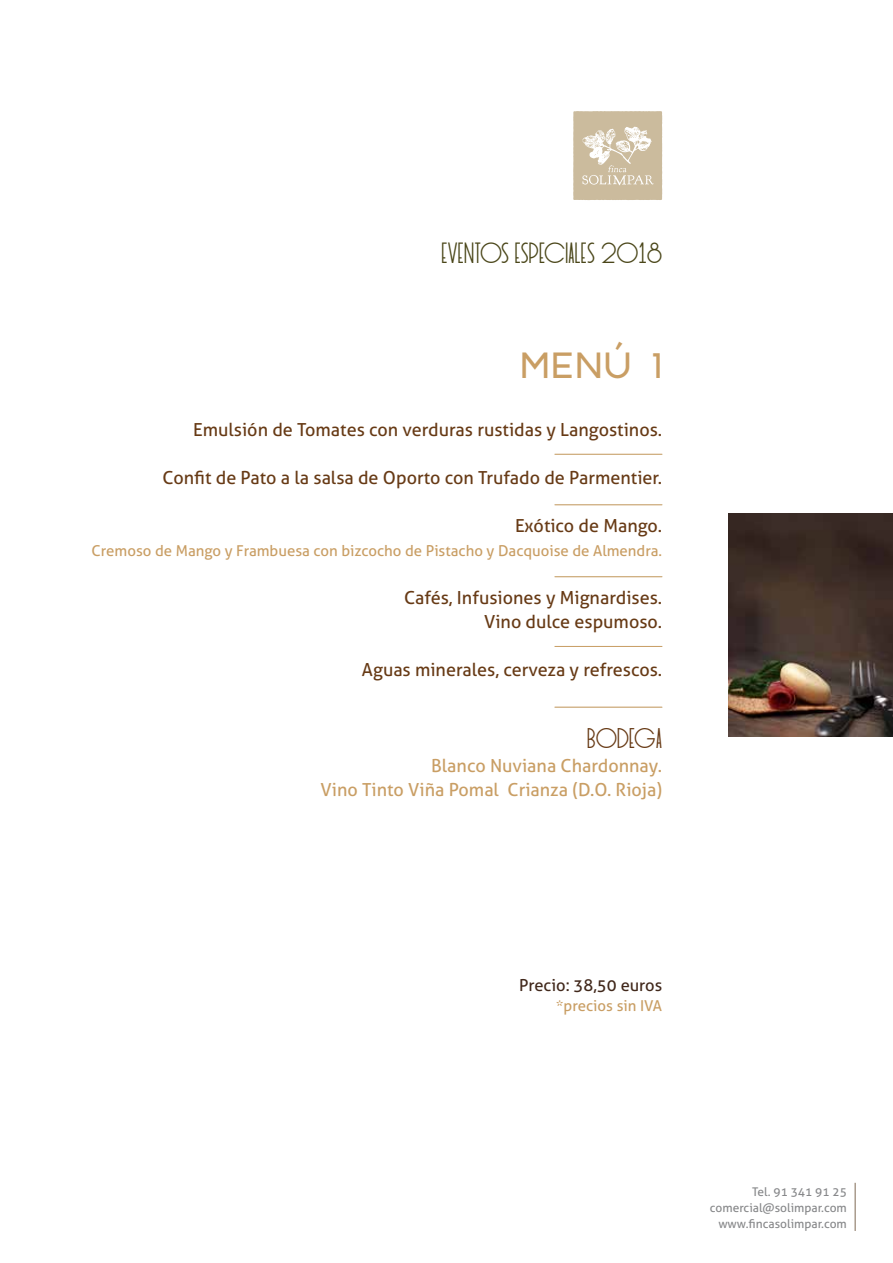
<style>
.page{position:relative;width:893px;height:1263px;background:#fff}
.page>*{position:absolute;margin:0;border:0;box-sizing:border-box;transform-origin:0 0}
.t1{font:37.5px "Polly";color:#c99e64}
.t2{font:29.25px "Red Flowers";color:#4a4619}
.t3{font:28.5px "Red Flowers";color:#673a15}
.t4{font:18px/24px "Aller";color:#673a15;text-align:right}
.t5{font:18px/24px "Aller";color:#c99e64;text-align:right}
.t6{font:16.5px "Aller";color:#41281b}
.t7{font:15px "Aller";color:#c99e64}
.t8{font:12px/16.2px "Aller";color:#87888a;text-align:right}
</style>
<div class="page">
<hr style="left:555px;top:454px;width:107px;height:1px;background:#c99e64">
<hr style="left:555px;top:504px;width:107px;height:1px;background:#c99e64">
<hr style="left:555px;top:576px;width:107px;height:1px;background:#c99e64">
<hr style="left:555px;top:646px;width:107px;height:1px;background:#c99e64">
<hr style="left:555px;top:707px;width:107px;height:1px;background:#c99e64">
<svg style="left:573px;top:111px;width:89px;height:89px;background:#d2c5ab"></svg>
<hr style="left:854px;top:1183px;width:2px;height:48px;background:#a99b8d">
<img style="left:728px;top:513px;width:165px;height:223px">
<h2 class="t2" style="left:441px;top:236px;width:222px">EVENTOS ESPECIALES 2018</h2>
<h1 class="t1" style="left:520px;top:340px;width:144px">MENÚ 1</h1>
<p class="t4" style="left:193px;top:418px;width:470px">Emulsión de Tomates con verduras rustidas y Langostinos.</p>
<p class="t4" style="left:163px;top:466px;width:501px">Confit de Pato a la salsa de Oporto con Trufado de Parmentier.</p>
<p class="t4" style="left:515px;top:514px;width:149px">Exótico de Mango.</p>
<p class="t7" style="left:92px;top:542px;width:572px">Cremoso de Mango y Frambuesa con bizcocho de Pistacho y Dacquoise de Almendra.</p>
<p class="t4" style="left:404px;top:586px;width:260px">Cafés, Infusiones y Mignardises.<br>Vino dulce espumoso.</p>
<p class="t4" style="left:362px;top:658px;width:302px">Aguas minerales, cerveza y refrescos.</p>
<h3 class="t3" style="left:587px;top:722px;width:77px">BODEGA</h3>
<p class="t5" style="left:321px;top:754px;width:343px">Blanco Nuviana Chardonnay.<br>Vino Tinto Viña Pomal Crianza (D.O. Rioja)</p>
<p class="t6" style="left:519px;top:975px;width:145px">Precio: 38,50 euros</p>
<p class="t7" style="left:556px;top:996px;width:107px">*precios sin IVA</p>
<p class="t8" style="left:710px;top:1183px;width:138px">Tel. 91 341 91 25 comercial@solimpar.com www.fincasolimpar.com</p>
</div>
